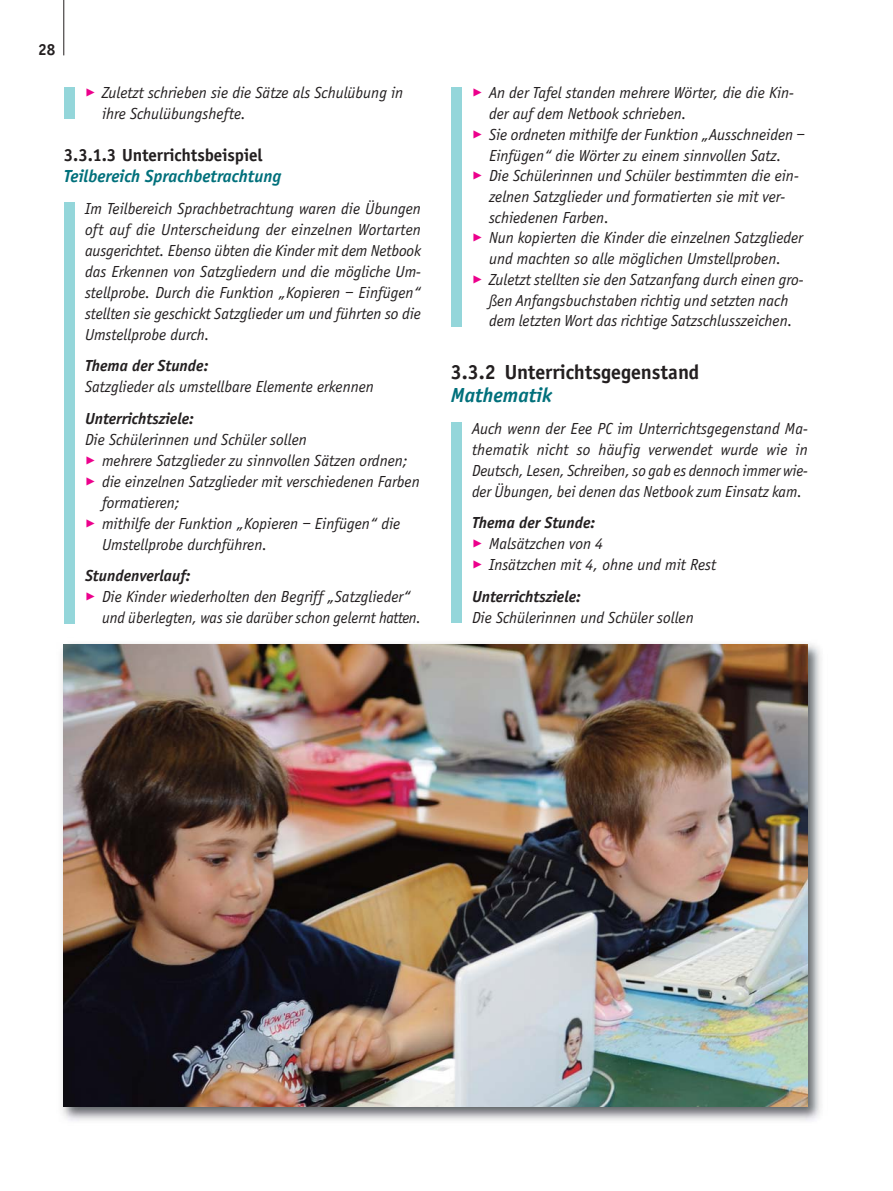
<style>
.page{position:relative;width:893px;height:1191px;background:#fff}
.page>*{position:absolute;margin:0;border:0;box-sizing:border-box;transform-origin:0 0}
.t1{font:700 21px "Officina Sans";color:#231f20}
.t2{font:italic 700 21px "Officina Sans";color:#00707b}
.t3{font:italic 700 18px "Officina Sans";color:#00707b}
.t4{font:700 18px "Officina Sans";color:#231f20}
.t5{font:italic 16.5px/21px "Officina Sans";color:#231f20}
.t6{font:italic 700 16.5px "Officina Sans";color:#231f20}
.t7{font:700 16.5px "Officina Sans";color:#231f20}
.s1{color:#ec008c}
.s2{font-weight:700}
</style>
<div class="page">
<img style="left:62px;top:0;width:759px;height:1121px">
<p class="t7" style="left:38px;top:43px;width:19px">28</p>
<p class="t5" style="left:102px;top:83px;width:303px;text-indent:-17px"><span class="s1">✓</span> Zuletzt schrieben sie die Sätze als Schulübung in ihre Schulübungshefte.</p>
<p class="t4" style="left:64px;top:148px;width:200px">3.3.1.3 Unterrichtsbeispiel</p>
<p class="t3" style="left:64px;top:169px;width:219px">Teilbereich Sprachbetrachtung</p>
<p class="t5" style="left:85px;top:199px;width:337px;text-align:justify">Im Teilbereich Sprachbetrachtung waren die Übungen oft auf die Unterscheidung der einzelnen Wortarten ausgerichtet. Ebenso übten die Kinder mit dem Netbook das Erkennen von Satzgliedern und die mögliche Um&shy;stellprobe. Durch die Funktion „Kopieren – Einfügen“ stellten sie geschickt Satzglieder um und führten so die Umstellprobe durch.</p>
<p class="t6" style="left:85px;top:359px;width:125px">Thema der Stunde:</p>
<p class="t5" style="left:85px;top:377px;width:290px">Satzglieder als umstellbare Elemente erkennen</p>
<p class="t6" style="left:85px;top:412px;width:110px">Unterrichtsziele:</p>
<p class="t5" style="left:85px;top:430px;width:223px">Die Schülerinnen und Schüler sollen</p>
<p class="t5" style="left:85px;top:451px;width:324px"><span class="s1">✓</span> mehrere Satzglieder zu sinnvollen Sätzen ordnen;</p>
<p class="t5" style="left:102px;top:472px;width:319px;text-indent:-17px"><span class="s1">✓</span> die einzelnen Satzglieder mit verschiedenen Farben formatieren;</p>
<p class="t5" style="left:102px;top:514px;width:300px;text-indent:-17px"><span class="s1">✓</span> mithilfe der Funktion „Kopieren – Einfügen“ die<br>Umstellprobe durchführen.</p>
<p class="t6" style="left:85px;top:569px;width:107px">Stundenverlauf:</p>
<p class="t5" style="left:102px;top:587px;width:320px;text-indent:-17px"><span class="s1">✓</span> Die Kinder wiederholten den Begriff „Satzglieder“ und überlegten, was sie darüber schon gelernt hatten.</p>
<p class="t5" style="left:489px;top:83px;width:306px;text-indent:-17px"><span class="s1">✓</span> An der Tafel standen mehrere Wörter, die die Kin&shy;der auf dem Netbook schrieben.</p>
<p class="t5" style="left:472px;top:125px;width:334px;text-align:center"><span class="s1">✓</span> Sie ordneten mithilfe der Funktion „Ausschneiden –<br>Einfügen“ die Wörter zu einem sinnvollen Satz.</p>
<p class="t5" style="left:489px;top:167px;width:311px;text-indent:-17px"><span class="s1">✓</span> Die Schülerinnen und Schüler bestimmten die ein&shy;zelnen Satzglieder und formatierten sie mit ver&shy;schiedenen Farben.</p>
<p class="t5" style="left:472px;top:229px;width:333px;text-align:center"><span class="s1">✓</span> Nun kopierten die Kinder die einzelnen Satzglieder und machten so alle möglichen Umstellproben.</p>
<p class="t5" style="left:472px;top:270px;width:333px;text-align:center"><span class="s1">✓</span> Zuletzt stellten sie den Satzanfang durch einen gro&shy;ßen Anfangsbuchstaben richtig und setzten nach<br>dem letzten Wort das richtige Satzschlusszeichen.</p>
<p class="t1" style="left:451px;top:363px;width:250px">3.3.2 Unterrichtsgegenstand</p>
<p class="t2" style="left:451px;top:387px;width:103px">Mathematik</p>
<p class="t5" style="left:472px;top:419px;width:337px;text-align:justify">Auch wenn der Eee PC im Unterrichtsgegenstand Ma&shy;thematik nicht so häufig verwendet wurde wie in Deutsch, Lesen, Schreiben, so gab es dennoch immer wie&shy;der Übungen, bei denen das Netbook zum Einsatz kam.</p>
<p class="t6" style="left:472px;top:516px;width:125px">Thema der Stunde:</p>
<p class="t5" style="left:472px;top:534px;width:133px"><span class="s1">✓</span> Malsätzchen von 4</p>
<p class="t5" style="left:472px;top:550px;width:246px;line-height:31.5px"><span class="s1">✓</span> Insätzchen mit 4, ohne und mit Rest<br><span class="s2">Unterrichtsziele:</span></p>
<p class="t5" style="left:472px;top:608px;width:223px">Die Schülerinnen und Schüler sollen</p>
</div>
